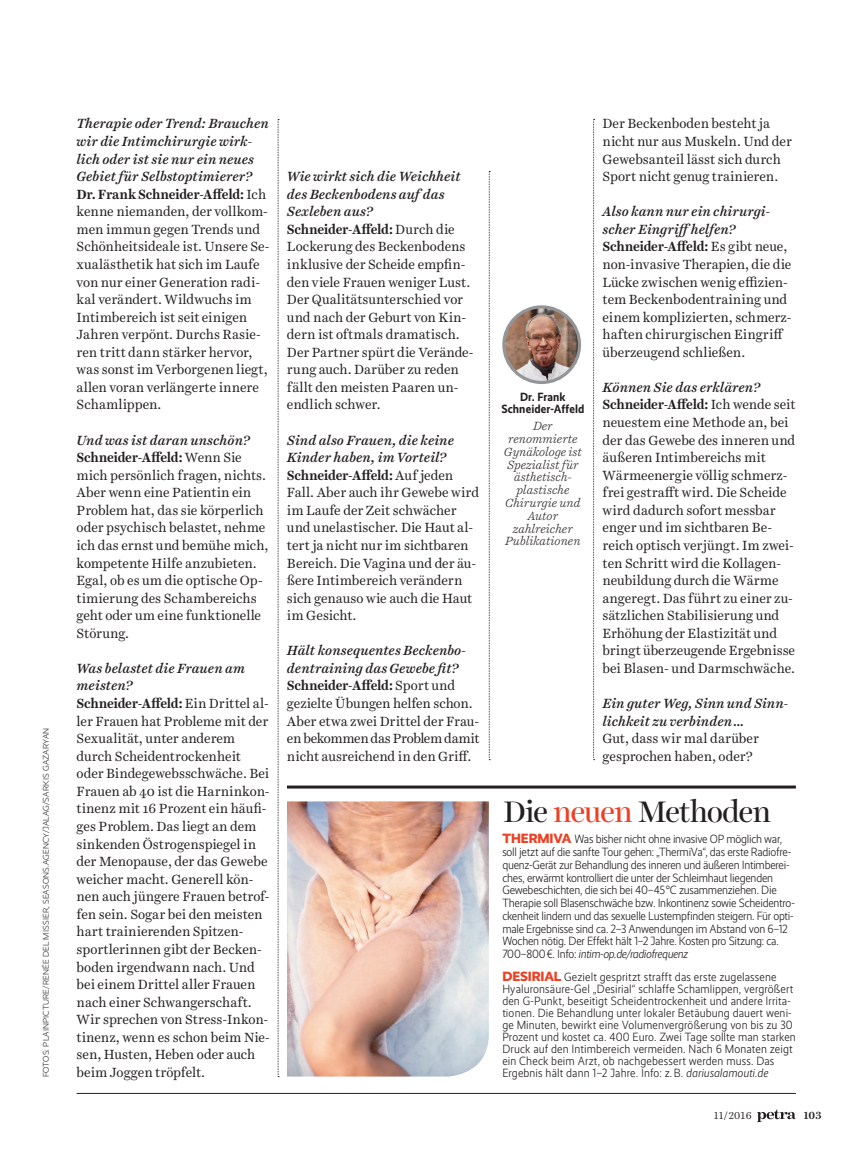
<style>
.page{position:relative;width:864px;height:1166px;background:#fff}
.page>*{position:absolute;margin:0;border:0;box-sizing:border-box;transform-origin:0 0}
.t1{font:30px "Harriet Display";letter-spacing:-.025em;color:#231f20}
.Lauftext_Harriet_Tex{font:13.5px/17.5px "Harriet Text";letter-spacing:-.005em;color:#231f20}
.Frage_Interview{font:13.5px/17.5px "Harriet Text";color:#231f20}
.Interviewfrage_NEU{font:italic 500 13.5px/17.5px "Harriet Text";letter-spacing:.005em;color:#231f20}
.Frage_Interview-2{font:italic 500 13.5px/17.5px "Harriet Text";color:#231f20}
.Lauftext_Harriet_Tex-2{font:italic 500 13.5px/17.5px "Harriet Text";letter-spacing:.005em;color:#231f20}
.t2{font:300 12px/12.8px "Realist Narrow";letter-spacing:-.01em;color:#231f20}
.t3{font:300 12px/12px "Realist Narrow";letter-spacing:.01em;color:#231f20}
.t4{font:italic 300 12px/12.8px "Harriet Text";letter-spacing:.005em;color:#231f20;text-align:center}
.t5{font:700 12px/12.8px "Realist Narrow";letter-spacing:.01em;color:#231f20;text-align:center}
.t6{font:700 10.5px "Harriet Text";color:#231f20}
.t7{font:10.2px "Harriet Text";color:#231f20}
.Credit{font:300 8.25px "Realist";letter-spacing:.02em;color:#231f20}
.s1{font-weight:700}
.s2{color:#ef3e22}
.s3{font-family:"Realist";font-weight:800;font-size:13.5px;color:#ef3e22}
.s4{font-style:italic}
</style>
<div class="page">
<img style="left:287px;top:801px;width:201px;height:275px">
<img style="left:503px;top:307px;width:76px;height:75px;border-radius:38px">
<div style="left:502px;top:305px;width:79px;height:79px;border:3px solid #939598;border-radius:50%"></div>
<hr style="left:287px;top:785px;width:508px;height:3px;background:#231f20">
<svg style="left:277px;top:119px;width:2px;height:957px"></svg>
<svg style="left:488px;top:171px;width:2px;height:589px"></svg>
<svg style="left:593px;top:119px;width:1px;height:641px"></svg>
<hr style="left:77px;top:1092px;width:718px;height:1px;background:#231f20">
<svg style="left:757px;top:1109px;width:38px;height:12px"></svg>
<p class="Credit" style="left:41px;top:1076px;width:350px;rotate:-90deg">FOTOS: PLAINPICTURE/RENÉE DEL MISSIER, SEASONS.AGENCY/JALAG/SARKIS GAZARYAN</p>
<p class="Frage_Interview-2" style="left:77px;top:115px;width:193px">Therapie oder Trend: Brauchen wir die Intimchirurgie wirk&shy;lich oder ist sie nur ein neues<br>Gebiet für Selbstoptimierer?</p>
<p class="Frage_Interview" style="left:77px;top:185px;width:194px"><span class="s1">Dr. Frank Schneider-Affeld:</span> Ich kenne niemanden, der vollkom&shy;men immun gegen Trends und<br>Schönheitsideale ist. Unsere Se&shy;xualästhetik hat sich im Laufe von nur einer Generation radi&shy;kal verändert. Wildwuchs im<br>Intimbereich ist seit einigen<br>Jahren verpönt. Durchs Rasie&shy;ren tritt dann stärker hervor, was sonst im Verborgenen liegt, allen voran verlängerte innere<br>Schamlippen.</p>
<p class="Frage_Interview-2" style="left:77px;top:431px;width:175px">Und was ist daran unschön?</p>
<p class="Lauftext_Harriet_Tex" style="left:77px;top:448px;width:193px"><span class="s1">Schneider-Affeld:</span> Wenn Sie mich persönlich fragen, nichts.<br>Aber wenn eine Patientin ein<br>Problem hat, das sie körperlich oder psychisch belastet, nehme ich das ernst und bemühe mich, kompetente Hilfe anzubieten.<br>Egal, ob es um die optische Op&shy;timierung des Schambereichs geht oder um eine funktionelle<br>Störung.</p>
<p class="Interviewfrage_NEU" style="left:77px;top:659px;width:170px">Was belastet die Frauen am meisten?</p>
<p class="Lauftext_Harriet_Tex" style="left:77px;top:694px;width:195px"><span class="s1">Schneider-Affeld:</span> Ein Drittel al&shy;ler Frauen hat Probleme mit der<br>Sexualität, unter anderem durch Scheidentrockenheit oder Bindegewebsschwäche. Bei<br>Frauen ab 40 ist die Harninkon&shy;tinenz mit 16 Prozent ein häufi&shy;ges Problem. Das liegt an dem sinkenden Östrogenspiegel in der Menopause, der das Gewebe weicher macht. Generell kön&shy;nen auch jüngere Frauen betrof&shy;fen sein. Sogar bei den meisten hart trainierenden Spitzen&shy;sportlerinnen gibt der Becken&shy;boden irgendwann nach. Und bei einem Drittel aller Frauen nach einer Schwangerschaft.<br>Wir sprechen von Stress-Inkon&shy;tinenz, wenn es schon beim Nie&shy;sen, Husten, Heben oder auch beim Joggen tröpfelt.</p>
<p class="Interviewfrage_NEU" style="left:287px;top:167px;width:175px">Wie wirkt sich die Weichheit des Beckenbodens auf das<br>Sexleben aus?</p>
<p class="Lauftext_Harriet_Tex" style="left:287px;top:220px;width:188px"><span class="s1">Schneider-Affeld:</span> Durch die<br>Lockerung des Beckenbodens inklusive der Scheide empfin&shy;den viele Frauen weniger Lust.<br>Der Qualitätsunterschied vor und nach der Geburt von Kin&shy;dern ist oftmals dramatisch.<br>Der Partner spürt die Verände&shy;rung auch. Darüber zu reden fällt den meisten Paaren un&shy;endlich schwer.</p>
<p class="Interviewfrage_NEU" style="left:287px;top:431px;width:168px">Sind also Frauen, die keine<br>Kinder haben, im Vorteil?</p>
<p class="Lauftext_Harriet_Tex" style="left:287px;top:466px;width:194px"><span class="s1">Schneider-Affeld:</span> Auf jeden<br>Fall. Aber auch ihr Gewebe wird im Laufe der Zeit schwächer und unelastischer. Die Haut al&shy;tert ja nicht nur im sichtbaren<br>Bereich. Die Vagina und der äu&shy;ßere Intimbereich verändern sich genauso wie auch die Haut im Gesicht.</p>
<p class="Lauftext_Harriet_Tex-2" style="left:287px;top:641px;width:180px">Hält konsequentes Beckenbo&shy;dentraining das Gewebe fit?</p>
<p class="Lauftext_Harriet_Tex" style="left:287px;top:676px;width:194px"><span class="s1">Schneider-Affeld:</span> Sport und gezielte Übungen helfen schon.<br>Aber etwa zwei Drittel der Frau&shy;en bekommen das Problem damit nicht ausreichend in den Griff.</p>
<p class="t5" style="left:501px;top:390px;width:85px">Dr. Frank<br>Schneider-Affeld</p>
<p class="t4" style="left:503px;top:419px;width:79px">Der renommierte<br>Gynäkologe ist<br>Spezialist für ästhetisch&shy;plastische<br>Chirurgie und<br>Autor zahlreicher<br>Publikationen</p>
<p class="Lauftext_Harriet_Tex" style="left:602px;top:115px;width:191px">Der Beckenboden besteht ja nicht nur aus Muskeln. Und der<br>Gewebsanteil lässt sich durch<br>Sport nicht genug trainieren.</p>
<p class="Interviewfrage_NEU" style="left:602px;top:203px;width:169px">Also kann nur ein chirurgi&shy;scher Eingriffhelfen?</p>
<p class="Lauftext_Harriet_Tex" style="left:602px;top:238px;width:190px"><span class="s1">Schneider-Affeld:</span> Es gibt neue, non-invasive Therapien, die die<br>Lücke zwischen wenig effizien&shy;tem Beckenbodentraining und einem komplizierten, schmerz&shy;haften chirurgischen Eingriff überzeugend schließen.</p>
<p class="Interviewfrage_NEU" style="left:602px;top:378px;width:159px">Können Sie das erklären?</p>
<p class="Lauftext_Harriet_Tex" style="left:602px;top:396px;width:194px"><span class="s1">Schneider-Affeld:</span> Ich wende seit neuestem eine Methode an, bei der das Gewebe des inneren und äußeren Intimbereichs mit<br>Wärmeenergie völlig schmerz&shy;frei gestrafft wird. Die Scheide wird dadurch sofort messbar enger und im sichtbaren Be&shy;reich optisch verjüngt. Im zwei&shy;ten Schritt wird die Kollagen&shy;neubildung durch die Wärme angeregt. Das führt zu einer zu&shy;sätzlichen Stabilisierung und<br>Erhöhung der Elastizität und bringt überzeugende Ergebnisse bei Blasen- und Darmschwäche.</p>
<p class="Interviewfrage_NEU" style="left:602px;top:694px;width:187px">Ein guter Weg, Sinn und Sinn&shy;lichkeit zu verbinden…</p>
<p class="Lauftext_Harriet_Tex" style="left:602px;top:729px;width:158px">Gut, dass wir mal darüber gesprochen haben, oder?</p>
<p class="t1" style="left:503px;top:790px;width:269px">Die <span class="s2">neuen</span> Methoden</p>
<p class="t2" style="left:502px;top:832px;width:294px"><span class="s3">THERMIVA</span> Was bisher nicht ohne invasive OP möglich war, soll jetzt auf die sanfte Tour gehen: „ThermiVa“, das erste Radiofre&shy;quenz-Gerät zur Behandlung des inneren und äußeren Intimberei&shy;ches, erwärmt kontrolliert die unter der Schleimhaut liegenden Gewebeschichten, die sich bei 40–45°C zusammenziehen. Die Therapie soll Blasenschwäche bzw. Inkontinenz sowie Scheidentro&shy;ckenheit lindern und das sexuelle Lustempfinden steigern. Für opti&shy;male Ergebnisse sind ca. 2–3 Anwendungen im Abstand von 6–12<br>Wochen nötig. Der Effekt hält 1–2 Jahre. Kosten pro Sitzung: ca.<br>700–800€. Info: <span class="s4">intim-op.de/radiofrequenz</span></p>
<p class="t3" style="left:502px;top:970px;width:295px"><span class="s3">DESIRIAL</span> Gezielt gespritzt strafft das erste zugelassene Hyaluronsäure-Gel „Desirial“ schlaffe Schamlippen, vergrößert den G-Punkt, beseitigt Scheidentrockenheit und andere Irrita&shy;tionen. Die Behandlung unter lokaler Betäubung dauert weni&shy;ge Minuten, bewirkt eine Volumenvergrößerung von bis zu 30<br>Prozent und kostet ca. 400 Euro. Zwei Tage sollte man starken Druck auf den Intimbereich vermeiden. Nach 6 Monaten zeigt ein Check beim Arzt, ob nachgebessert werden muss. Das Ergebnis hält dann 1–2 Jahre. Info: z.B. <span class="s4">dariusalamouti.de</span></p>
<p class="t7" style="left:713px;top:1107px;width:39px">11/2016</p>
<p class="t6" style="left:803px;top:1107px;width:19px">103</p>
</div>
